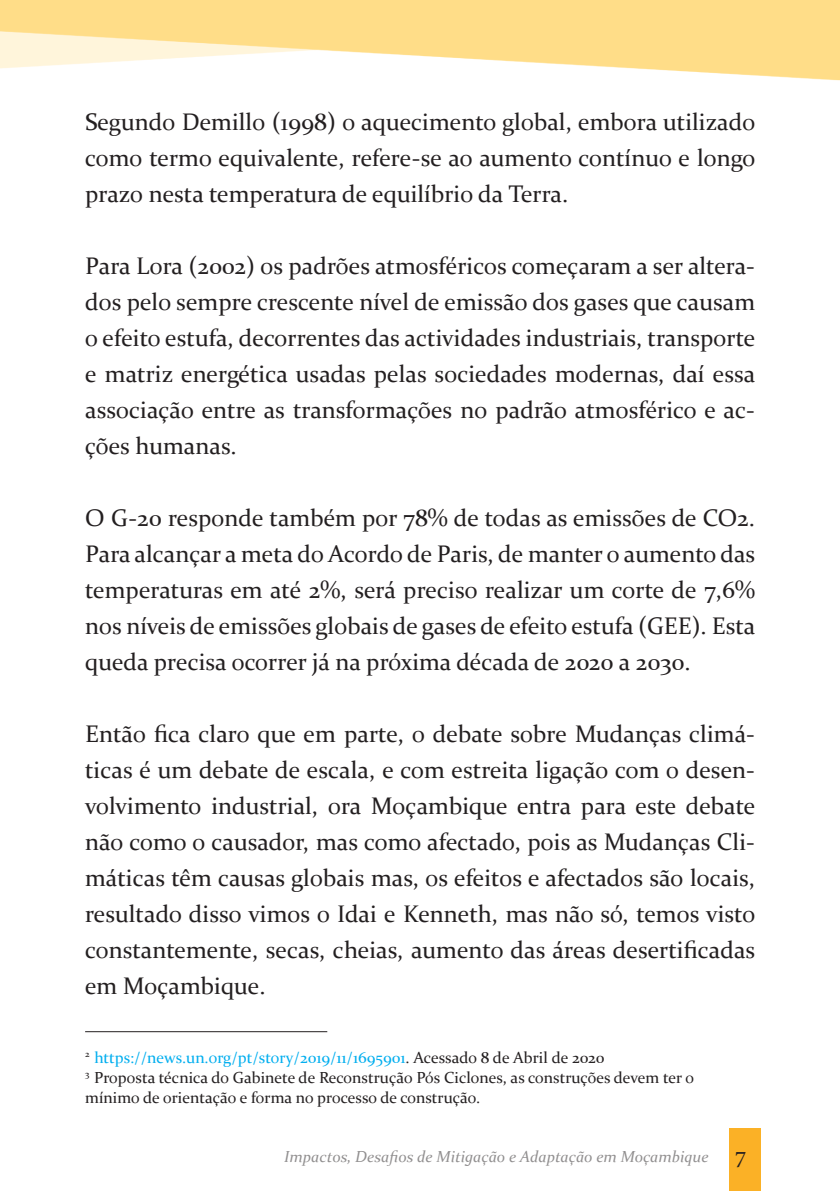
<style>
.page{position:relative;width:840px;height:1191px;background:#fff}
.page>*{position:absolute;margin:0;border:0;box-sizing:border-box;transform-origin:0 0}
.t1{font:24px/36px "Constantia";color:#231f20;text-align:justify}
.t2{font:16px/20px "Constantia";color:#231f20}
.t3{font:16px "Constantia";color:#00aeef}
.t4{font:italic 16px "Constantia";color:#231f20}
.s1{color:#231f20}
.s2{font-family:"Minion Pro";font-style:normal;font-size:24px}
</style>
<div class="page">
<div style="left:729px;top:1128px;width:31px;height:63px;background:#fbb126"></div>
<hr style="left:85px;top:1031px;width:242px;height:1px;background:#231f20">
<p class="t1" style="left:85px;top:102px;width:671px">Segundo Demillo (1998) o aquecimento global, embora utilizado como termo equivalente, refere-se ao aumento contínuo e longo prazo nesta temperatura de equilíbrio da Terra.</p>
<p class="t1" style="left:85px;top:246px;width:671px">Para Lora (2002) os padrões atmosféricos começaram a ser altera&shy;dos pelo sempre crescente nível de emissão dos gases que causam o efeito estufa, decorrentes das actividades industriais, transporte e matriz energética usadas pelas sociedades modernas, daí essa associação entre as transformações no padrão atmosférico e ac&shy;ções humanas.</p>
<p class="t1" style="left:85px;top:498px;width:671px">O G-20 responde também por 78% de todas as emissões de CO2.<br>Para alcançar a meta do Acordo de Paris, de manter o aumento das temperaturas em até 2%, será preciso realizar um corte de 7,6% nos níveis de emissões globais de gases de efeito estufa (GEE). Esta queda precisa ocorrer já na próxima década de 2020 a 2030.</p>
<p class="t1" style="left:85px;top:714px;width:671px">Então fica claro que em parte, o debate sobre Mudanças climá&shy;ticas é um debate de escala, e com estreita ligação com o desen&shy;volvimento industrial, ora Moçambique entra para este debate não como o causador, mas como afectado, pois as Mudanças Cli&shy;máticas têm causas globais mas, os efeitos e afectados são locais, resultado disso vimos o Idai e Kenneth, mas não só, temos visto constantemente, secas, cheias, aumento das áreas desertificadas em Moçambique.</p>
<p class="t3" style="left:85px;top:1046px;width:520px"><sup>2</sup> https://news.un.org/pt/story/2019/11/1695901<span class="s1">. Acessado 8 de Abril de 2020</span></p>
<p class="t2" style="left:85px;top:1066px;width:610px"><sup>3</sup> Proposta técnica do Gabinete de Reconstrução Pós Ciclones, as construções devem ter o mínimo de orientação e forma no processo de construção.</p>
<p class="t4" style="left:284px;top:1145px;width:463px">Impactos, Desafios de Mitigação e Adaptação em Moçambique <span class="s2">7</span></p>
</div>
